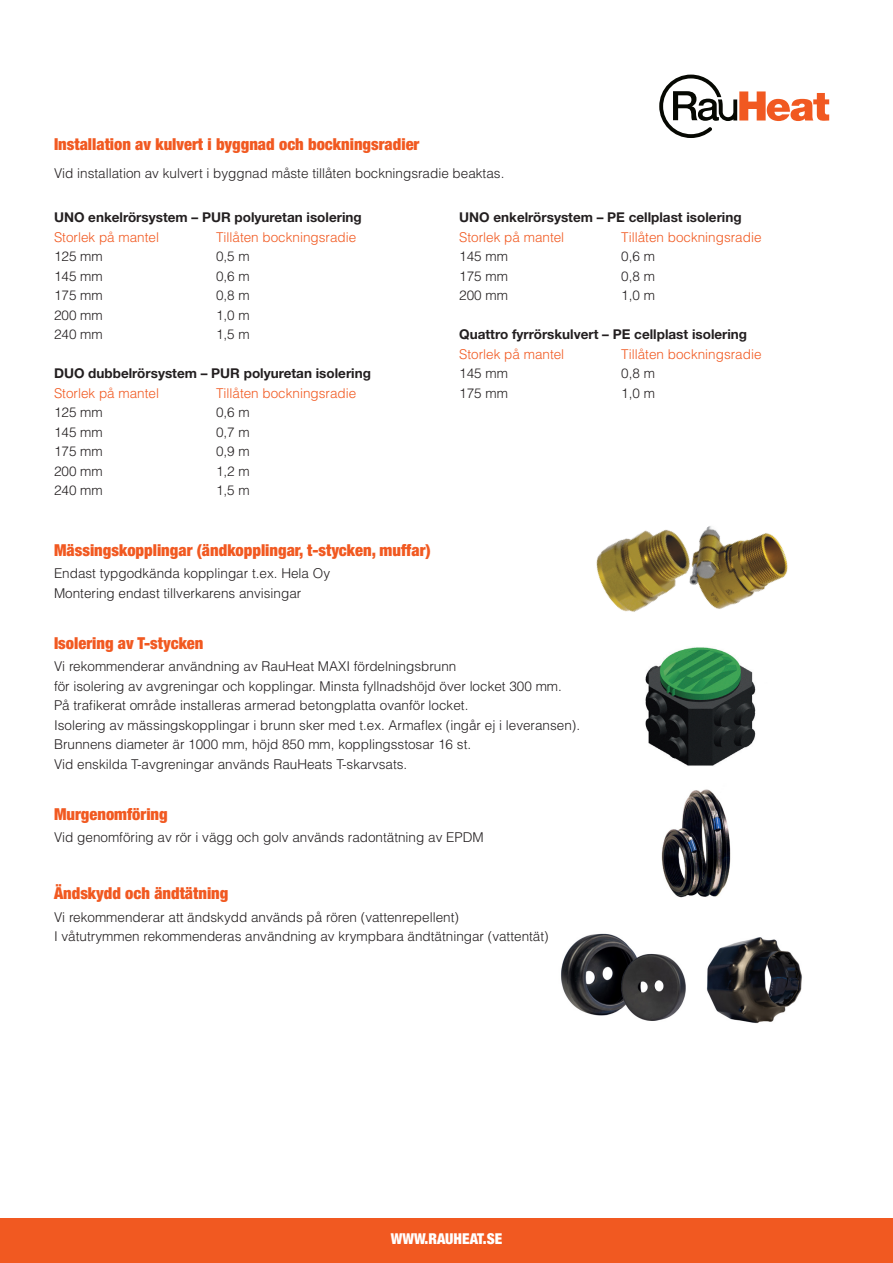
<style>
.page{position:relative;width:893px;height:1263px;background:#fff}
.page>*{position:absolute;margin:0;border:0;box-sizing:border-box;transform-origin:0 0}
.t1{font:900 condensed 16.5px "Helvetica Neue LT Std";color:#f15921}
.t2{font:900 condensed 15px "Helvetica Neue LT Std";color:#fff}
.Leipis{font:300 13.5px/19.5px "Helvetica LT Std";color:#231f20}
.Leipis-2{font:700 13.5px "Helvetica Neue LT Std";color:#231f20}
.Leipis-3{font:300 13.5px "Helvetica LT Std";color:#f15921}
</style>
<div class="page">
<img style="left:722px;top:533px;width:66px;height:76px">
<img style="left:596px;top:526px;width:126px;height:86px">
<img style="left:645px;top:647px;width:111px;height:119px">
<img style="left:706px;top:937px;width:96px;height:87px">
<img style="left:561px;top:933px;width:125px;height:88px">
<img style="left:661px;top:789px;width:70px;height:109px">
<div style="left:0;top:1218px;width:893px;height:45px;background:#f15921"></div>
<svg style="left:659px;top:75px;width:170px;height:63px"></svg>
<p class="t1" style="left:54px;top:134px;width:367px">Installation av kulvert i byggnad och bockningsradier</p>
<p class="Leipis" style="left:54px;top:164px;width:452px">Vid installation av kulvert i byggnad måste tillåten bockningsradie beaktas.</p>
<p class="Leipis-2" style="left:54px;top:209px;width:309px">UNO enkelrörsystem – PUR polyuretan isolering</p>
<p class="Leipis-3" style="left:54px;top:229px;width:107px">Storlek på mantel</p>
<p class="Leipis-3" style="left:216px;top:229px;width:142px">Tillåten bockningsradie</p>
<p class="Leipis" style="left:54px;top:247px;width:50px">125 mm</p>
<p class="Leipis" style="left:216px;top:247px;width:35px">0,5 m</p>
<p class="Leipis" style="left:54px;top:266px;width:50px">145 mm</p>
<p class="Leipis" style="left:216px;top:266px;width:35px">0,6 m</p>
<p class="Leipis" style="left:54px;top:286px;width:50px">175 mm</p>
<p class="Leipis" style="left:216px;top:286px;width:35px">0,8 m</p>
<p class="Leipis" style="left:54px;top:305px;width:50px">200 mm</p>
<p class="Leipis" style="left:216px;top:305px;width:35px">1,0 m</p>
<p class="Leipis" style="left:54px;top:325px;width:50px">240 mm</p>
<p class="Leipis" style="left:216px;top:325px;width:35px">1,5 m</p>
<p class="Leipis-2" style="left:54px;top:365px;width:318px">DUO dubbelrörsystem – PUR polyuretan isolering</p>
<p class="Leipis-3" style="left:54px;top:385px;width:107px">Storlek på mantel</p>
<p class="Leipis-3" style="left:216px;top:385px;width:142px">Tillåten bockningsradie</p>
<p class="Leipis" style="left:54px;top:403px;width:50px">125 mm</p>
<p class="Leipis" style="left:216px;top:403px;width:35px">0,6 m</p>
<p class="Leipis" style="left:54px;top:422px;width:50px">145 mm</p>
<p class="Leipis" style="left:216px;top:422px;width:35px">0,7 m</p>
<p class="Leipis" style="left:54px;top:442px;width:50px">175 mm</p>
<p class="Leipis" style="left:216px;top:442px;width:35px">0,9 m</p>
<p class="Leipis" style="left:54px;top:461px;width:50px">200 mm</p>
<p class="Leipis" style="left:216px;top:461px;width:35px">1,2 m</p>
<p class="Leipis" style="left:54px;top:481px;width:50px">240 mm</p>
<p class="Leipis" style="left:216px;top:481px;width:35px">1,5 m</p>
<p class="Leipis-2" style="left:459px;top:209px;width:284px">UNO enkelrörsystem – PE cellplast isolering</p>
<p class="Leipis-3" style="left:459px;top:229px;width:107px">Storlek på mantel</p>
<p class="Leipis-3" style="left:621px;top:229px;width:142px">Tillåten bockningsradie</p>
<p class="Leipis" style="left:459px;top:247px;width:50px">145 mm</p>
<p class="Leipis" style="left:621px;top:247px;width:35px">0,6 m</p>
<p class="Leipis" style="left:459px;top:266px;width:50px">175 mm</p>
<p class="Leipis" style="left:621px;top:266px;width:35px">0,8 m</p>
<p class="Leipis" style="left:459px;top:286px;width:50px">200 mm</p>
<p class="Leipis" style="left:621px;top:286px;width:35px">1,0 m</p>
<p class="Leipis-2" style="left:459px;top:326px;width:289px">Quattro fyrrörskulvert – PE cellplast isolering</p>
<p class="Leipis-3" style="left:459px;top:346px;width:107px">Storlek på mantel</p>
<p class="Leipis-3" style="left:621px;top:346px;width:142px">Tillåten bockningsradie</p>
<p class="Leipis" style="left:459px;top:364px;width:50px">145 mm</p>
<p class="Leipis" style="left:621px;top:364px;width:35px">0,8 m</p>
<p class="Leipis" style="left:459px;top:383px;width:50px">175 mm</p>
<p class="Leipis" style="left:621px;top:383px;width:35px">1,0 m</p>
<p class="t1" style="left:54px;top:540px;width:378px">Mässingskopplingar (ändkopplingar, t-stycken, muffar)</p>
<p class="Leipis" style="left:54px;top:564px;width:278px">Endast typgodkända kopplingar t.ex. Hela Oy</p>
<p class="Leipis" style="left:54px;top:583px;width:249px">Montering endast tillverkarens anvisingar</p>
<p class="t1" style="left:54px;top:633px;width:151px">Isolering av T-stycken</p>
<p class="Leipis" style="left:54px;top:657px;width:509px">Vi rekommenderar användning av RauHeat MAXI fördelningsbrunn<br>för isolering av avgreningar och kopplingar. Minsta fyllnadshöjd över locket 300 mm.</p>
<p class="Leipis" style="left:54px;top:696px;width:416px">På trafikerat område installeras armerad betongplatta ovanför locket.</p>
<p class="Leipis" style="left:54px;top:715px;width:528px">Isolering av mässingskopplingar i brunn sker med t.ex. Armaflex (ingår ej i leveransen).</p>
<p class="Leipis" style="left:54px;top:735px;width:419px">Brunnens diameter är 1000 mm, höjd 850 mm, kopplingsstosar 16 st.</p>
<p class="Leipis" style="left:54px;top:754px;width:355px">Vid enskilda T-avgreningar används RauHeats T-skarvsats.</p>
<p class="t1" style="left:54px;top:804px;width:115px">Murgenomföring</p>
<p class="Leipis" style="left:54px;top:828px;width:431px">Vid genomföring av rör i vägg och golv används radontätning av EPDM</p>
<p class="t1" style="left:54px;top:883px;width:176px">Ändskydd och ändtätning</p>
<p class="Leipis" style="left:54px;top:907px;width:406px">Vi rekommenderar att ändskydd används på rören (vattenrepellent)</p>
<p class="Leipis" style="left:54px;top:927px;width:496px">I våtutrymmen rekommenderas användning av krympbara ändtätningar (vattentät)</p>
<p class="t2" style="left:391px;top:1229px;width:113px">WWW.RAUHEAT.SE</p>
</div>
